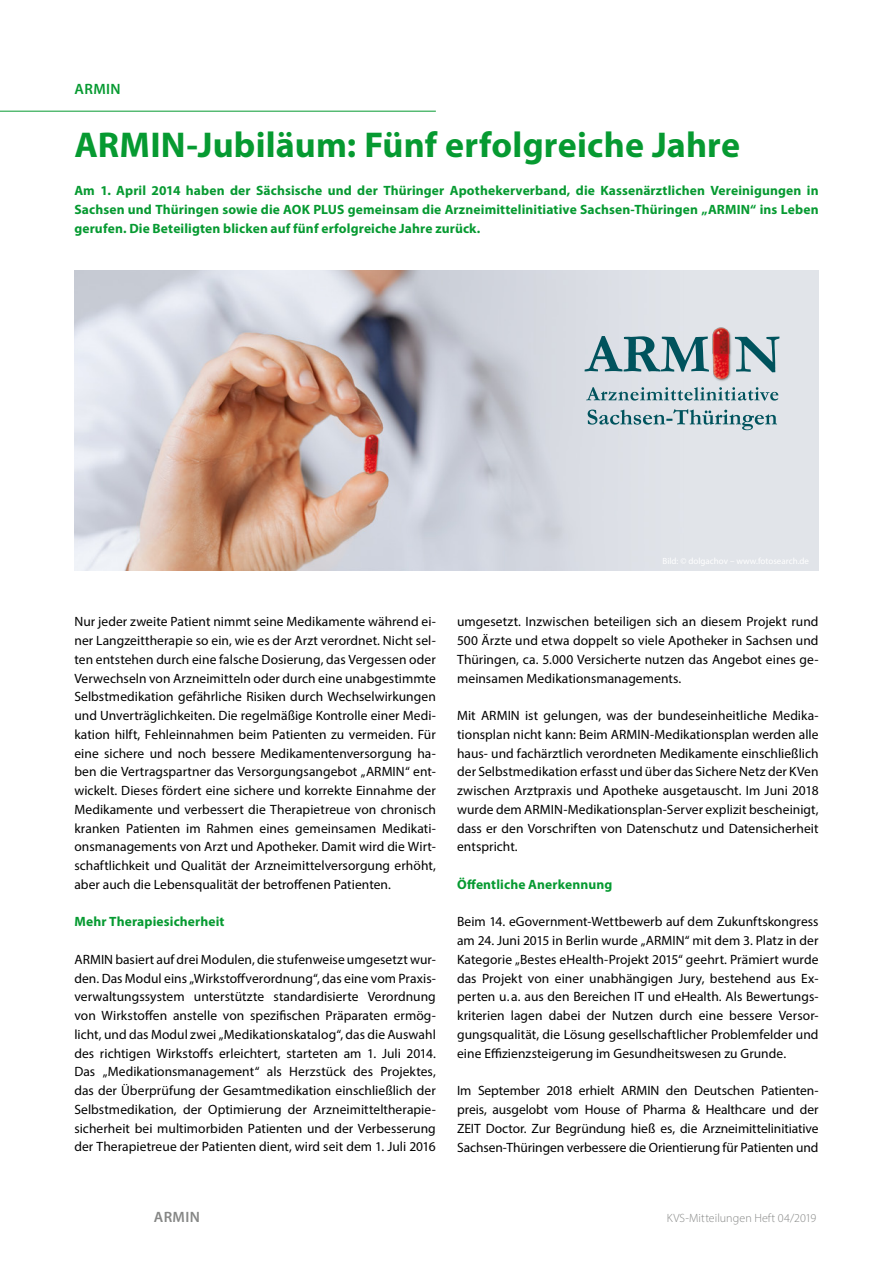
<style>
.page{position:relative;width:893px;height:1263px;background:#fff}
.page>*{position:absolute;margin:0;border:0;box-sizing:border-box;transform-origin:0 0}
.t1{font:700 36px "Myriad Pro";letter-spacing:.005em;color:#069a31}
.t2{font:600 15px "Myriad Pro";letter-spacing:.025em;color:#868786}
.t3{font:600 15px "Myriad Pro";letter-spacing:.025em;color:#069a31}
.t4{font:13.5px/18.8px "Myriad Pro";letter-spacing:.005em;color:#000;text-align:justify}
.t5{font:700 13.5px/18.8px "Myriad Pro";letter-spacing:.01em;color:#069a31;text-align:justify}
.t6{font:300 12px "Myriad Pro";letter-spacing:.005em;color:#868786}
</style>
<div class="page">
<hr style="left:0;top:111px;width:436px;height:1px;background:#069a31">
<img style="left:74px;top:270px;width:745px;height:300px">
<svg style="left:585px;top:336px;width:194px;height:36px;background:#89aab2"></svg>
<svg style="left:588px;top:409px;width:189px;height:21px;background:#aec2c9"></svg>
<svg style="left:586px;top:387px;width:192px;height:14px;background:#a2bbc2"></svg>
<img style="left:709px;top:321px;width:27px;height:64px">
<p class="t3" style="left:75px;top:79px;width:48px">ARMIN</p>
<h1 class="t1" style="left:74px;top:121px;width:667px">ARMIN-Jubiläum: Fünf erfolgreiche Jahre</h1>
<p class="t5" style="left:74px;top:181px;width:746px">Am 1. April 2014 haben der Sächsische und der Thüringer Apothekerverband, die Kassenärztlichen Vereinigungen in Sachsen und Thüringen sowie die AOK PLUS gemeinsam die Arzneimittelinitiative Sachsen-Thüringen „ARMIN“ ins Leben gerufen. Die Beteiligten blicken auf fünf erfolgreiche Jahre zurück.</p>
<p class="t4" style="left:74px;top:612px;width:363px">Nur jeder zweite Patient nimmt seine Medikamente während ei&shy;ner Langzeittherapie so ein, wie es der Arzt verordnet. Nicht sel&shy;ten entstehen durch eine falsche Dosierung, das Vergessen oder Verwechseln von Arzneimitteln oder durch eine unabgestimmte Selbstmedikation gefährliche Risiken durch Wechselwirkungen und Unverträglichkeiten. Die regelmäßige Kontrolle einer Medi&shy;kation hilft, Fehleinnahmen beim Patienten zu vermeiden. Für eine sichere und noch bessere Medikamentenversorgung ha&shy;ben die Vertragspartner das Versorgungsangebot „ARMIN“ ent&shy;wickelt. Dieses fördert eine sichere und korrekte Einnahme der Medikamente und verbessert die Therapietreue von chronisch kranken Patienten im Rahmen eines gemeinsamen Medikati&shy;onsmanagements von Arzt und Apotheker. Damit wird die Wirt&shy;schaftlichkeit und Qualität der Arzneimittelversorgung erhöht, aber auch die Lebensqualität der betroffenen Patienten.</p>
<p class="t5" style="left:74px;top:912px;width:152px">Mehr Therapiesicherheit</p>
<p class="t4" style="left:74px;top:950px;width:363px">ARMIN basiert auf drei Modulen, die stufenweise umgesetzt wur&shy;den. Das Modul eins „Wirkstoffverordnung“, das eine vom Praxis&shy;verwaltungssystem unterstützte standardisierte Verordnung von Wirkstoffen anstelle von spezifischen Präparaten ermög&shy;licht, und das Modul zwei „Medikationskatalog“, das die Auswahl des richtigen Wirkstoffs erleichtert, starteten am 1. Juli 2014.<br>Das „Medikationsmanagement“ als Herzstück des Projektes, das der Überprüfung der Gesamtmedikation einschließlich der Selbstmedikation, der Optimierung der Arzneimitteltherapie&shy;sicherheit bei multimorbiden Patienten und der Verbesserung der Therapietreue der Patienten dient, wird seit dem 1. Juli 2016</p>
<p class="t4" style="left:457px;top:612px;width:363px">umgesetzt. Inzwischen beteiligen sich an diesem Projekt rund 500 Ärzte und etwa doppelt so viele Apotheker in Sachsen und Thüringen, ca. 5.000 Versicherte nutzen das Angebot eines ge&shy;meinsamen Medikationsmanagements.</p>
<p class="t4" style="left:457px;top:706px;width:363px">Mit ARMIN ist gelungen, was der bundeseinheitliche Medika&shy;tionsplan nicht kann: Beim ARMIN-Medikationsplan werden alle haus- und fachärztlich verordneten Medikamente einschließlich der Selbstmedikation erfasst und über das Sichere Netz der KVen zwischen Arztpraxis und Apotheke ausgetauscht. Im Juni 2018 wurde dem ARMIN-Medikationsplan-Server explizit bescheinigt, dass er den Vorschriften von Datenschutz und Datensicherheit entspricht.</p>
<p class="t5" style="left:457px;top:874px;width:157px">Öffentliche Anerkennung</p>
<p class="t4" style="left:457px;top:912px;width:363px">Beim 14. eGovernment-Wettbewerb auf dem Zukunftskongress am 24. Juni 2015 in Berlin wurde „ARMIN“ mit dem 3. Platz in der Kategorie „Bestes eHealth-Projekt 2015“ geehrt. Prämiert wurde das Projekt von einer unabhängigen Jury, bestehend aus Ex&shy;perten u. a. aus den Bereichen IT und eHealth. Als Bewertungs&shy;kriterien lagen dabei der Nutzen durch eine bessere Versor&shy;gungsqualität, die Lösung gesellschaftlicher Problemfelder und eine Effizienzsteigerung im Gesundheitswesen zu Grunde.</p>
<p class="t4" style="left:457px;top:1081px;width:363px">Im September 2018 erhielt ARMIN den Deutschen Patienten&shy;preis, ausgelobt vom House of Pharma &amp; Healthcare und der ZEIT Doctor. Zur Begründung hieß es, die Arzneimittelinitiative Sachsen--Thüringen verbessere die Orientierung für Patienten und</p>
<p class="t2" style="left:154px;top:1208px;width:48px">ARMIN</p>
<p class="t6" style="left:667px;top:1211px;width:151px">KVS-Mitteilungen Heft 04/2019</p>
</div>
